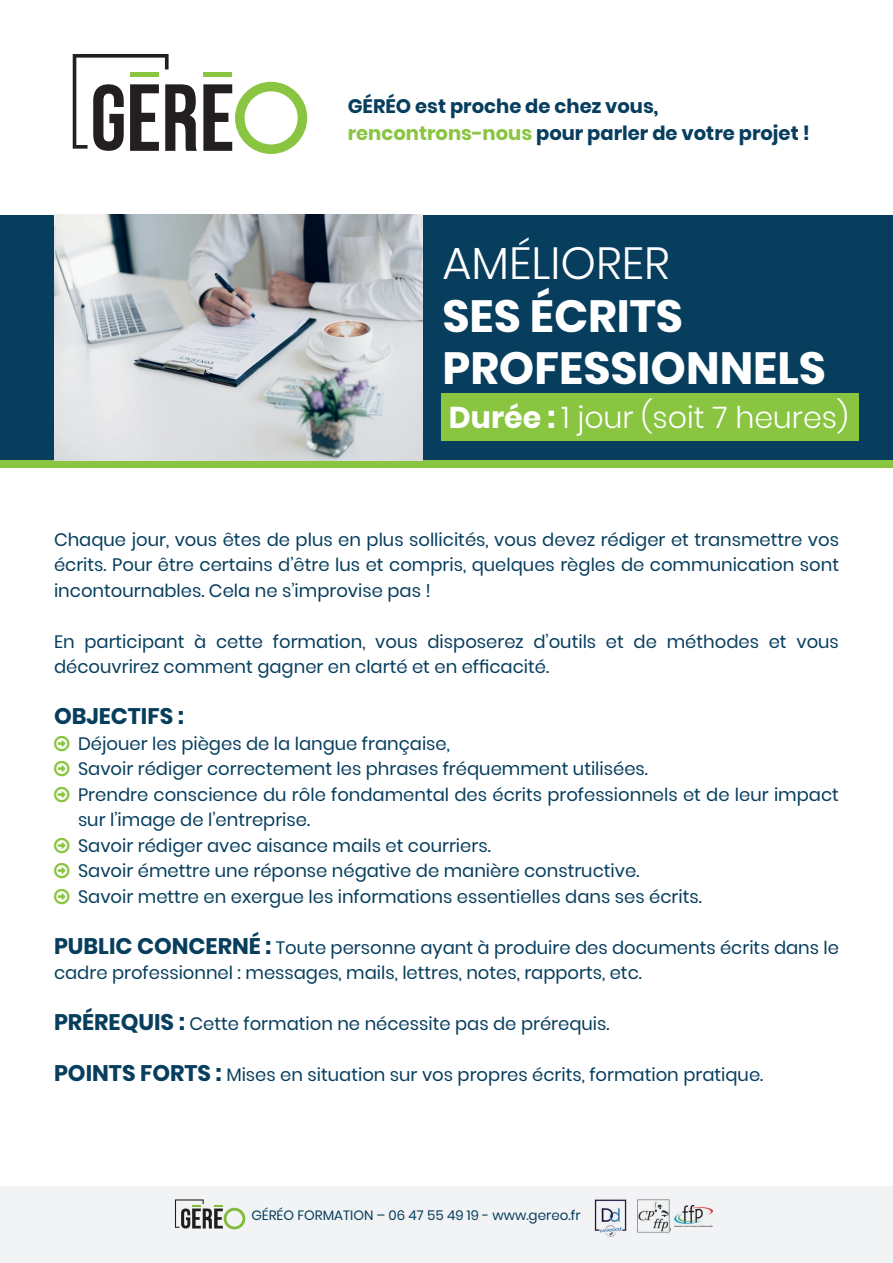
<style>
.page{position:relative;width:893px;height:1263px;background:#fff}
.page>*{position:absolute;margin:0;border:0;box-sizing:border-box;transform-origin:0 0}
.t1{font:700 45px/52.5px "Poppins";color:#fff}
.t2{font:300 45px "Poppins";color:#fff}
.t3{font:300 30px "Poppins";color:#fff}
.t4{font:700 22.5px "Poppins";color:#073e5e}
.t5{font:700 19.5px/27px "Poppins";color:#073e5e}
.t6{font:18px/25.5px "Poppins";color:#073e5e}
.t7{font:13.5px "Poppins";color:#073e5e}
.s1{color:#89c541}
.s2{font-weight:700}
.s3{font-weight:700;font-size:22.5px}
</style>
<div class="page">
<div style="left:0;top:1186px;width:893px;height:77px;background:#f2f3f4"></div>
<img style="left:637px;top:1200px;width:33px;height:33px">
<img style="left:594px;top:1199px;width:33px;height:38px">
<img style="left:675px;top:1206px;width:38px;height:20px">
<svg style="left:224px;top:1208px;width:21px;height:21px"></svg>
<svg style="left:226px;top:1210px;width:16px;height:16px"></svg>
<svg style="left:175px;top:1199px;width:48px;height:29px"></svg>
<div style="left:0;top:459px;width:893px;height:9px;background:#89c541"></div>
<svg style="left:203px;top:84px;width:29px;height:67px"></svg>
<hr style="left:203px;top:73px;width:29px;height:4px;background:#89c541">
<div style="left:235px;top:82px;width:72px;height:72px;background:#89c541;border-radius:50%"></div>
<div style="left:245px;top:91px;width:53px;height:53px;background:#fff;border-radius:50%"></div>
<svg style="left:73px;top:54px;width:124px;height:97px"></svg>
<div style="left:0;top:215px;width:893px;height:244px;background:#073e5e"></div>
<div style="left:441px;top:394px;width:418px;height:47px;background:#89c541"></div>
<img style="left:54px;top:214px;width:369px;height:246px">
<p class="t5" style="left:348px;top:92px;width:464px">GÉRÉO est proche de chez vous, <span class="s1">rencontrons-nous</span> pour parler de votre projet !</p>
<p class="t2" style="left:442px;top:237px;width:229px">AMÉLIORER</p>
<p class="t1" style="left:442px;top:290px;width:385px">SES ÉCRITS<br>PROFESSIONNELS</p>
<p class="t3" style="left:449px;top:400px;width:401px"><span class="s2">Durée :</span> 1 jour (soit 7 heures)</p>
<p class="t6" style="left:54px;top:527px;width:786px;text-align:justify">Chaque jour, vous êtes de plus en plus sollicités, vous devez rédiger et transmettre vos écrits. Pour être certains d’être lus et compris, quelques règles de communication sont incontournables. Cela ne s’improvise pas !</p>
<p class="t6" style="left:54px;top:629px;width:786px">En participant à cette formation, vous disposerez d’outils et de méthodes et vous découvrirez comment gagner en clarté et en efficacité.</p>
<p class="t4" style="left:54px;top:703px;width:132px">OBJECTIFS :</p>
<p class="t6" style="left:78px;top:731px;width:373px">Déjouer les pièges de la langue française,</p>
<p class="t6" style="left:78px;top:756px;width:571px">Savoir rédiger correctement les phrases fréquemment utilisées.</p>
<p class="t6" style="left:78px;top:782px;width:762px">Prendre conscience du rôle fondamental des écrits professionnels et de leur impact sur l’image de l’entreprise.</p>
<p class="t6" style="left:78px;top:833px;width:414px">Savoir rédiger avec aisance mails et courriers.</p>
<p class="t6" style="left:78px;top:858px;width:563px">Savoir émettre une réponse négative de manière constructive.</p>
<p class="t6" style="left:78px;top:884px;width:625px">Savoir mettre en exergue les informations essentielles dans ses écrits.</p>
<p class="t6" style="left:54px;top:935px;width:786px"><span class="s3">PUBLIC CONCERNÉ :</span> Toute personne ayant à produire des documents écrits dans le cadre professionnel : messages, mails, lettres, notes, rapports, etc.</p>
<p class="t6" style="left:54px;top:1011px;width:557px"><span class="s3">PRÉREQUIS :</span> Cette formation ne nécessite pas de prérequis.</p>
<p class="t6" style="left:54px;top:1062px;width:711px"><span class="s3">POINTS FORTS :</span> Mises en situation sur vos propres écrits, formation pratique.</p>
<p class="t7" style="left:251px;top:1207px;width:331px">GÉRÉO FORMATION – 06 47 55 49 19 - www.gereo.fr</p>
</div>
